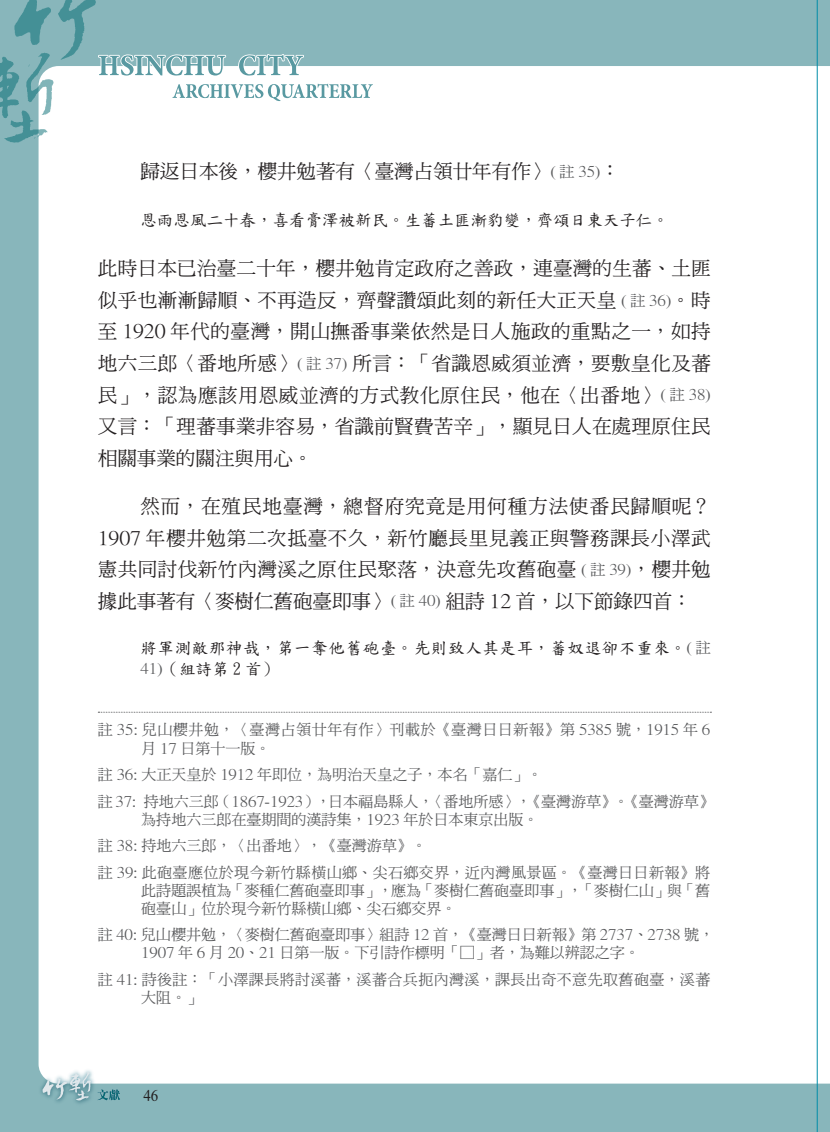
<style>
.page{position:relative;width:830px;height:1132px;background:#fff}
.page>*{position:absolute;margin:0;border:0;box-sizing:border-box;transform-origin:0 0}
.t1{font:19.5px/31.5px "DF Ming Md HKP BF";letter-spacing:.015em;color:#231f20;text-align:justify}
.t2{font:16.5px/21px "DF Kai Shu SB Estd BF";letter-spacing:.04em;color:#231f20}
.t3{font:16.5px "DF Kai Shu SB Estd BF";color:#231f20}
.t4{font:15px/26.5px "DF Ming Md HKP BF";color:#57585a}
.t5{font:15px/18px "DF Ming Md HKP BF";letter-spacing:.035em;color:#57585a}
.t6{font:15px/18px "DF Ming Md HKP BF";letter-spacing:.03em;color:#57585a}
.t7{font:15px "DF Li Song Md HK BF";color:#231f20}
.s1{font-size:15px;color:#57585a}
.s2{font-family:"DF Ming Md HKP BF";font-size:15px;color:#57585a}
</style>
<div class="page">
<div style="left:0;top:0;width:816px;height:1131px;background:#88b6bb"></div>
<div style="left:39px;top:66px;width:777px;height:1017px;background:#fff"></div>
<img style="left:39px;top:1071px;width:23px;height:31px">
<img style="left:63px;top:1065px;width:35px;height:39px">
<svg style="left:43px;top:1071px;width:48px;height:29px"></svg>
<svg style="left:97px;top:1089px;width:23px;height:10px"></svg>
<svg style="left:0;top:0;width:374px;height:143px"></svg>
<div style="left:816px;top:0;width:13px;height:1131px;background:#88b6bb"></div>
<svg style="left:817px;top:66px;width:12px;height:1017px;background:#d0e9ee"></svg>
<hr style="left:816px;top:0;width:1px;height:1131px;background:#008da8">
<svg style="left:98px;top:711px;width:613px;height:1px"></svg>
<p class="t1" style="left:140px;top:157px;width:481px">歸返日本後，櫻井勉著有〈臺灣占領廿年有作〉<span class="s1">( 註 35)</span>：</p>
<p class="t3" style="left:140px;top:212px;width:530px">恩雨恩風二十春，喜看膏澤被新民。生蕃土匪漸豹變，齊頌日東天子仁。</p>
<p class="t1" style="left:98px;top:254px;width:614px">此時日本已治臺二十年，櫻井勉肯定政府之善政，連臺灣的生蕃、土匪似乎也漸漸歸順、不再造反，齊聲讚頌此刻的新任大正天皇 <span class="s1">( 註 36)</span>。時至 1920 年代的臺灣，開山撫番事業依然是日人施政的重點之一，如持地六三郎〈番地所感〉<span class="s1">( 註 37)</span> 所言：「省識恩威須並濟，要敷皇化及蕃民」，認為應該用恩威並濟的方式教化原住民，他在〈出番地〉<span class="s1">( 註 38)</span>又言：「理蕃事業非容易，省識前賢費苦辛」，顯見日人在處理原住民相關事業的關注與用心。</p>
<p class="t1" style="left:98px;top:491px;width:614px;text-indent:43px">然而，在殖民地臺灣，總督府究竟是用何種方法使番民歸順呢？1907 年櫻井勉第二次抵臺不久，新竹廳長里見義正與警務課長小澤武憲共同討伐新竹內灣溪之原住民聚落，決意先攻舊砲臺 <span class="s1">( 註 39)</span>，櫻井勉據此事著有〈麥樹仁舊砲臺即事〉<span class="s1">( 註 40)</span> 組詩 12 首，以下節錄四首：</p>
<p class="t2" style="left:140px;top:637px;width:571px">將軍測敵那神哉，第一奪他舊砲臺。先則致人其是耳，蕃奴退卻不重來。<span class="s2">( 註<br>41)</span>（組詩第 2 首）</p>
<p class="t5" style="left:141px;top:721px;width:570px;text-indent:-43px">註 35: 兒山櫻井勉，〈臺灣占領廿年有作〉刊載於《臺灣日日新報》第 5385 號，1915 年 6月 17 日第十一版。</p>
<p class="t4" style="left:98px;top:761px;width:617px">註 36: 大正天皇於 1912 年即位，為明治天皇之子，本名「嘉仁」。<br>註 37: 持地六三郎（1867-1923），日本福島縣人，〈番地所感〉，《臺灣游草》。《臺灣游草》</p>
<p class="t4" style="left:98px;top:806px;width:613px;text-indent:43px">為持地六三郎在臺期間的漢詩集，1923 年於日本東京出版。<br>註 38: 持地六三郎，〈出番地〉，《臺灣游草》。<br>註 39: 此砲臺應位於現今新竹縣橫山鄉、尖石鄉交界，近內灣風景區。《臺灣日日新報》將</p>
<p class="t4" style="left:141px;top:881px;width:570px;line-height:18px">此詩題誤植為「麥種仁舊砲臺即事」，應為「麥樹仁舊砲臺即事」，「麥樹仁山」與「舊砲臺山」位於現今新竹縣橫山鄉、尖石鄉交界。</p>
<p class="t4" style="left:141px;top:926px;width:574px;line-height:18px;text-indent:-43px">註 40: 兒山櫻井勉，〈麥樹仁舊砲臺即事〉組詩 12 首，《臺灣日日新報》第 2737、2738 號，<br>1907 年 6 月 20、21 日第一版。下引詩作標明「□」者，為難以辨認之字。</p>
<p class="t6" style="left:141px;top:970px;width:570px;text-indent:-43px">註 41: 詩後註：「小澤課長將討溪蕃，溪蕃合兵扼內灣溪，課長出奇不意先取舊砲臺，溪蕃大阻。」　</p>
<p class="t7" style="left:143px;top:1087px;width:16px">46</p>
</div>
